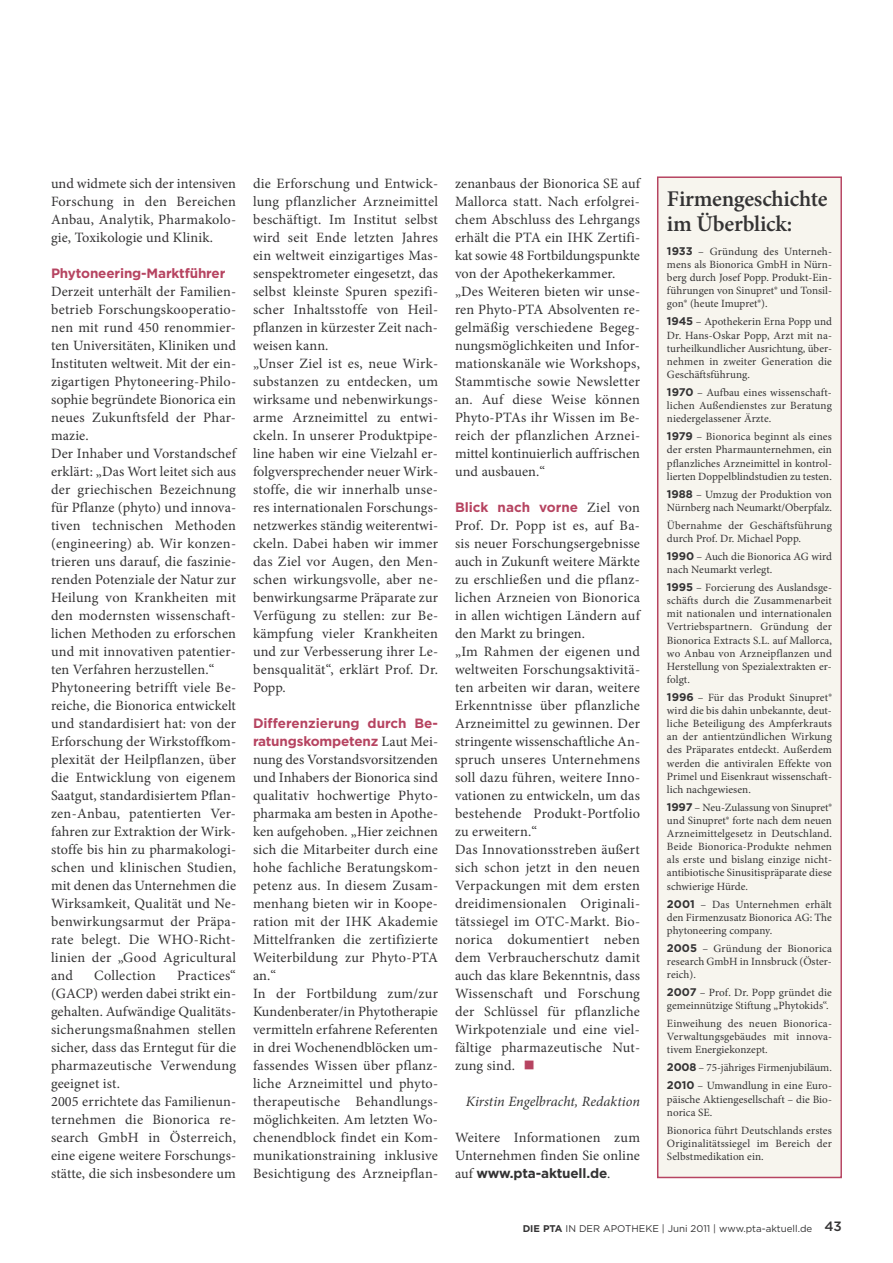
<style>
.page{position:relative;width:893px;height:1263px;background:#fff}
.page>*{position:absolute;margin:0;border:0;box-sizing:border-box;transform-origin:0 0}
.t1{font:600 22.5px/25.2px "Minion Pro";letter-spacing:-.01em;color:#343334}
.t2{font:14.25px/18px "Minion Pro";letter-spacing:.01em;color:#343334}
.t3{font:italic 14.25px "Minion Pro";color:#343334}
.t4{font:700 13.5px/18px "Gotham";letter-spacing:-.01em;color:#b64461}
.t5{font:700 13.5px "Gotham";letter-spacing:-.01em;color:#343334}
.t6{font:11.1px/13px "Minion Pro";letter-spacing:.005em;color:#343334;text-align:justify}
.t7{font:9.75px "Gotham";color:#343334}
.s1{font-family:"Minion Pro";font-weight:400;font-size:14.25px;color:#343334}
.s2{font-family:"Minion Pro";font-weight:400;font-size:14.25px}
.s3{font-family:"Gotham";font-weight:700}
.s4{font-weight:700}
.s5{font-weight:500;font-size:13.5px}
</style>
<div class="page">
<div style="left:658px;top:178px;width:182px;height:999px;background:#f7f5ee"></div>
<div style="left:657px;top:176px;width:185px;height:1002px;border:2px solid #b64461"></div>
<p class="t2" style="left:51px;top:176px;width:187px;text-align:justify">und widmete sich der intensiven Forschung in den Bereichen Anbau, Analytik, Pharmakolo&shy;gie, Toxikologie und Klinik.</p>
<p class="t4" style="left:51px;top:265px;width:176px">Phytoneering-Marktführer</p>
<p class="t2" style="left:51px;top:284px;width:187px">Derzeit unterhält der Familien&shy;betrieb Forschungskooperatio&shy;nen mit rund 450 renommier&shy;ten Universitäten, Kliniken und<br>Instituten weltweit. Mit der ein&shy;zigartigen Phytoneering-Philo&shy;sophie begründete Bionorica ein neues Zukunftsfeld der Phar&shy;mazie.<br>Der Inhaber und Vorstandschef erklärt: „Das Wort leitet sich aus der griechischen Bezeichnung für Pflanze (phyto) und innova&shy;tiven technischen Methoden (engineering) ab. Wir konzen&shy;trieren uns darauf, die faszinie&shy;renden Potenziale der Natur zur<br>Heilung von Krankheiten mit den modernsten wissenschaft&shy;lichen Methoden zu erforschen und mit innovativen patentier&shy;ten Verfahren herzustellen.“<br>Phytoneering betrifft viele Be&shy;reiche, die Bionorica entwickelt und standardisiert hat: von der<br>Erforschung der Wirkstoffkom&shy;plexität der Heilpflanzen, über die Entwicklung von eigenem<br>Saatgut, standardisiertem Pflan&shy;zen-Anbau, patentierten Ver&shy;fahren zur Extraktion der Wirk&shy;stoffe bis hin zu pharmakologi&shy;schen und klinischen Studien, mit denen das Unternehmen die<br>Wirksamkeit, Qualität und Ne&shy;benwirkungsarmut der Präpa&shy;rate belegt. Die WHO-Richt&shy;linien der „Good Agricultural and</p>
<p class="t2" style="left:51px;top:968px;width:187px;text-indent:126px">Practices“ (GACP) werden dabei strikt ein&shy;gehalten. Aufwändige Qualitäts&shy;sicherungsmaßnahmen stellen sicher, dass das Erntegut für die pharmazeutische Verwendung geeignet ist.<br>2005 errichtete das Familienun&shy;ternehmen die Bionorica re&shy;search GmbH in Österreich, eine eigene weitere Forschungs&shy;stätte, die sich insbesondere um</p>
<p class="t2" style="left:94px;top:968px;width:63px">Collection</p>
<p class="t2" style="left:253px;top:176px;width:187px">die Erforschung und Entwick&shy;lung pflanzlicher Arzneimittel beschäftigt. Im Institut selbst wird seit Ende letzten Jahres ein weltweit einzigartiges Mas&shy;senspektrometer eingesetzt, das selbst kleinste Spuren spezifi&shy;scher Inhaltsstoffe von Heil&shy;pflanzen in kürzester Zeit nach&shy;weisen kann.<br>„Unser Ziel ist es, neue Wirk&shy;substanzen zu entdecken, um wirksame und nebenwirkungs&shy;arme Arzneimittel zu entwi&shy;ckeln. In unserer Produktpipe&shy;line haben wir eine Vielzahl er&shy;folgversprechender neuer Wirk&shy;stoffe, die wir innerhalb unse&shy;res internationalen Forschungs&shy;netzwerkes ständig weiterentwi&shy;ckeln. Dabei haben wir immer das Ziel vor Augen, den Men&shy;schen wirkungsvolle, aber ne&shy;benwirkungsarme Präparate zur<br>Verfügung zu stellen: zur Be&shy;kämpfung vieler Krankheiten und zur Verbesserung ihrer Le&shy;bensqualität“, erklärt Prof. Dr.<br>Popp.</p>
<p class="t4" style="left:253px;top:715px;width:187px">Differenzierung durch Be&shy;ratungskompetenz <span class="s1">Laut Mei-</span></p>
<p class="t2" style="left:253px;top:752px;width:187px">nung des Vorstandsvorsitzenden und Inhabers der Bionorica sind qualitativ hochwertige Phyto&shy;pharmaka am besten in Apothe&shy;ken aufgehoben. „Hier zeichnen sich die Mitarbeiter durch eine hohe fachliche Beratungskom&shy;petenz aus. In diesem Zusam&shy;menhang bieten wir in Koope&shy;ration mit der IHK Akademie<br>Mittelfranken die zertifizierte<br>Weiterbildung zur Phyto-PTA an.“<br>In der Fortbildung zum/zur<br>Kundenberater/in Phytotherapie vermitteln erfahrene Referenten in drei Wochenendblöcken um&shy;fassendes Wissen über pflanz&shy;liche Arzneimittel und phyto&shy;therapeutische Behandlungs&shy;möglichkeiten. Am letzten Wo&shy;chenendblock findet ein Kom&shy;munikationstraining inklusive<br>Besichtigung des Arzneipflan-</p>
<p class="t2" style="left:455px;top:176px;width:187px">zenanbaus der Bionorica SE auf<br>Mallorca statt. Nach erfolgrei&shy;chem Abschluss des Lehrgangs erhält die PTA ein IHK Zertifi&shy;kat sowie 48 Fortbildungspunkte von der Apothekerkammer. „Des Weiteren bieten wir unse&shy;ren Phyto-PTA Absolventen re&shy;gelmäßig verschiedene Begeg&shy;nungsmöglichkeiten und Infor&shy;mationskanäle wie Workshops,<br>Stammtische sowie Newsletter an. Auf diese Weise können<br>Phyto-PTAs ihr Wissen im Be&shy;reich der pflanzlichen Arznei&shy;mittel kontinuierlich auffrischen und ausbauen.“</p>
<p class="t4" style="left:455px;top:499px;width:186px">Blick nach vorne <span class="s1">Ziel von</span></p>
<p class="t2" style="left:455px;top:518px;width:187px">Prof. Dr. Popp ist es, auf Ba&shy;sis neuer Forschungsergebnisse auch in Zukunft weitere Märkte zu erschließen und die pflanz&shy;lichen Arzneien von Bionorica in allen wichtigen Ländern auf den Markt zu bringen.<br>„Im Rahmen der eigenen und weltweiten Forschungsaktivitä&shy;ten arbeiten wir daran, weitere<br>Erkenntnisse über pflanzliche<br>Arzneimittel zu gewinnen. Der stringente wissenschaftliche An&shy;spruch unseres Unternehmens soll dazu führen, weitere Inno&shy;vationen zu entwickeln, um das bestehende Produkt-Portfolio zu erweitern.“<br>Das Innovationsstreben äußert sich schon jetzt in den neuen<br>Verpackungen mit dem ersten dreidimensionalen Originali&shy;tätssiegel im OTC-Markt. Bio&shy;norica dokumentiert neben dem Verbraucherschutz damit auch das klare Bekenntnis, dass<br>Wissenschaft und Forschung der Schlüssel für pflanzliche<br>Wirkpotenziale und eine viel&shy;fältige pharmazeutische Nut&shy;zung sind.</p>
<p class="t3" style="left:466px;top:1096px;width:176px">Kirstin Engelbracht, Redaktion</p>
<p class="t2" style="left:455px;top:1130px;width:187px">Weitere Informationen zum<br>Unternehmen finden Sie online</p>
<p class="t5" style="left:455px;top:1168px;width:157px"><span class="s2">auf</span> www.pta-aktuell.de<span class="s2">.</span></p>
<h1 class="t1" style="left:667px;top:186px;width:162px">Firmengeschichte im Überblick:</h1>
<p class="t6" style="left:667px;top:246px;width:167px"><span class="s3">1933</span> – Gründung des Unterneh&shy;mens als Bionorica GmbH in Nürn&shy;berg durch Josef Popp. Produkt-Ein&shy;führungen von Sinupret® und Tonsil&shy;gon® (heute Imupret®).</p>
<p class="t6" style="left:667px;top:316px;width:166px"><span class="s3">1945</span> – Apothekerin Erna Popp und Dr. Hans-Oskar Popp, Arzt mit na&shy;turheilkundlicher Ausrichtung, über&shy;nehmen in zweiter Generation die Geschäftsführung.</p>
<p class="t6" style="left:667px;top:387px;width:166px"><span class="s3">1970</span> – Aufbau eines wissenschaft&shy;lichen Außendienstes zur Beratung niedergelassener Ärzte.</p>
<p class="t6" style="left:667px;top:431px;width:167px"><span class="s3">1979</span> – Bionorica beginnt als eines der ersten Pharmaunternehmen, ein pflanzliches Arzneimittel in kontrol&shy;lierten Doppelblindstudien zu testen.</p>
<p class="t6" style="left:667px;top:489px;width:166px"><span class="s3">1988</span> – Umzug der Produktion von<br>Nürnberg nach Neumarkt/Oberpfalz.</p>
<p class="t6" style="left:667px;top:520px;width:166px">Übernahme der Geschäftsführung durch Prof. Dr. Michael Popp.</p>
<p class="t6" style="left:667px;top:551px;width:166px"><span class="s3">1990</span> – Auch die Bionorica AG wird nach Neumarkt verlegt.</p>
<p class="t6" style="left:667px;top:582px;width:167px"><span class="s3">1995</span> – Forcierung des Auslandsge&shy;schäfts durch die Zusammenarbeit mit nationalen und internationalen Vertriebspartnern. Gründung der Bionorica Extracts S.L. auf Mallorca, wo Anbau von Arzneipflanzen und Herstellung von Spezialextrakten er&shy;folgt.</p>
<p class="t6" style="left:667px;top:692px;width:166px"><span class="s3">1996</span> – Für das Produkt Sinupret® wird die bis dahin unbekannte, deut&shy;liche Beteiligung des Ampferkrauts an der antientzündlichen Wirkung des Präparates entdeckt. Außerdem werden die antiviralen Effekte von Primel und Eisenkraut wissenschaft&shy;lich nachgewiesen.</p>
<p class="t6" style="left:667px;top:802px;width:166px"><span class="s3">1997</span> – Neu-Zulassung von Sinupret® und Sinupret® forte nach dem neuen Arzneimittelgesetz in Deutschland.<br>Beide Bionorica-Produkte nehmen als erste und bislang einzige nicht&shy;antibiotische Sinusitispräparate diese schwierige Hürde.</p>
<p class="t6" style="left:667px;top:898px;width:166px"><span class="s3">2001</span> – Das Unternehmen erhält den Firmenzusatz Bionorica AG: The phytoneering company.</p>
<p class="t6" style="left:667px;top:943px;width:166px"><span class="s3">2005</span> – Gründung der Bionorica research GmbH in Innsbruck (Öster&shy;reich).</p>
<p class="t6" style="left:667px;top:987px;width:167px"><span class="s3">2007</span> – Prof. Dr. Popp gründet die gemeinnützige Stiftung „Phytokids“.</p>
<p class="t6" style="left:667px;top:1018px;width:166px">Einweihung des neuen Bionorica-Verwaltungsgebäudes mit innova&shy;tivem Energiekonzept.</p>
<p class="t6" style="left:667px;top:1060px;width:166px;line-height:18px"><span class="s3">2008</span> – 75-jähriges Firmenjubiläum.<br><span class="s3">2010</span> – Umwandlung in eine Euro-</p>
<p class="t6" style="left:667px;top:1093px;width:166px">päische Aktiengesellschaft – die Bio&shy;norica SE.</p>
<p class="t6" style="left:667px;top:1124px;width:166px">Bionorica führt Deutschlands erstes Originalitätssiegel im Bereich der Selbstmedikation ein.</p>
<p class="t7" style="left:523px;top:1225px;width:321px"><span class="s4">DIE PTA</span> IN DER APOTHEKE | Juni 2011 | www.pta-aktuell.de <span class="s5">43</span></p>
</div>
